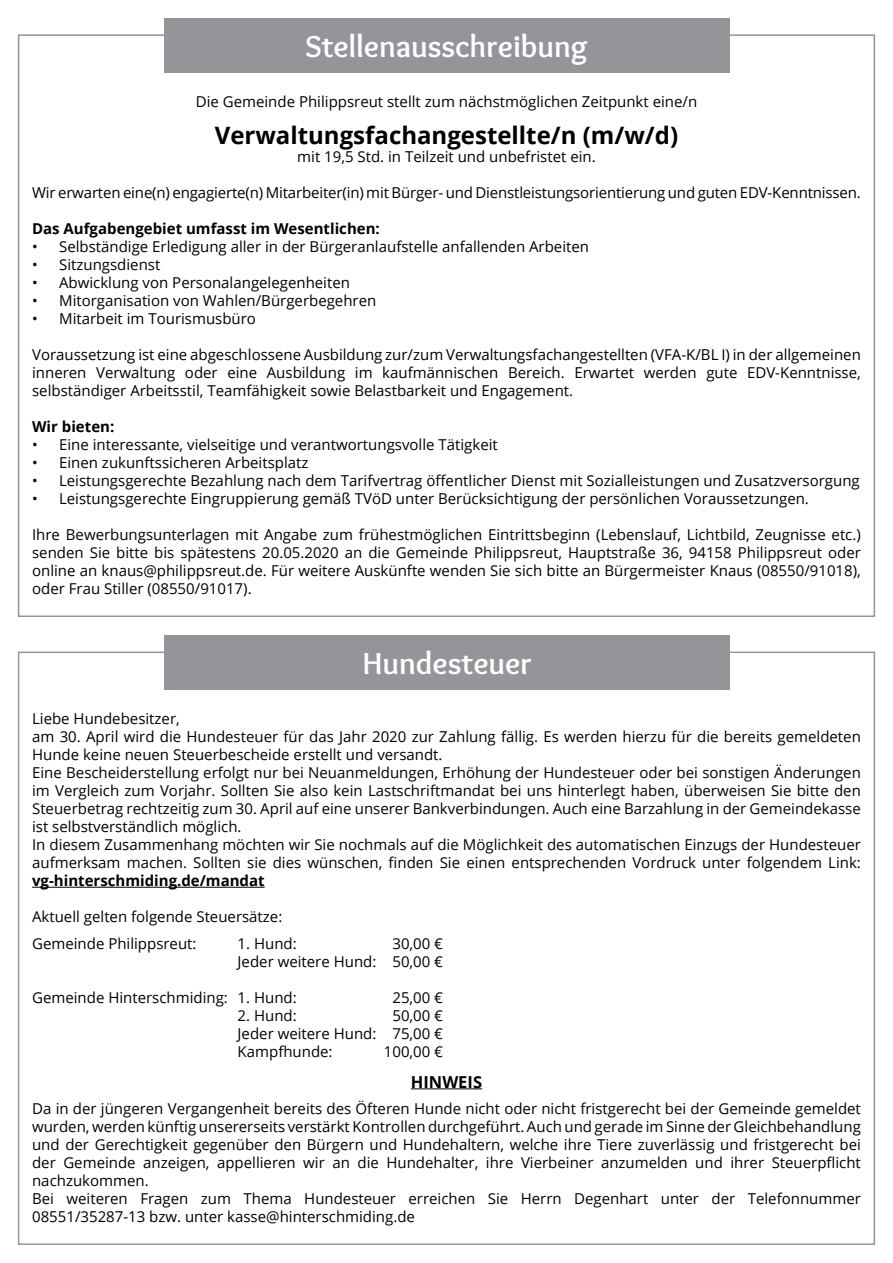
<style>
.page{position:relative;width:893px;height:1263px;background:#fff}
.page>*{position:absolute;margin:0;border:0;box-sizing:border-box;transform-origin:0 0}
.t1{font:700 31.5px "Overlock";color:#fff}
.t2{font:700 24px "Open Sans";color:#000}
.t3{font:700 16.5px "Open Sans";color:#000}
.t4{font:15px/18px "Open Sans";color:#000;text-align:justify}
.t5{font:700 15px "Open Sans";color:#000}
</style>
<div class="page">
<div style="left:164px;top:18px;width:565px;height:55px;background:#939598"></div>
<hr style="left:32px;top:887px;width:233px;height:1px;background:#000">
<hr style="left:411px;top:1088px;width:71px;height:1px;background:#000">
<div style="left:164px;top:635px;width:566px;height:55px;background:#939598"></div>
<h1 class="t1" style="left:305px;top:28px;width:284px">Stellenausschreibung</h1>
<p class="t4" style="left:196px;top:92px;width:503px">Die Gemeinde Philippsreut stellt zum nächstmöglichen Zeitpunkt eine/n</p>
<h2 class="t2" style="left:215px;top:119px;width:465px">Verwaltungsfachangestellte/n (m/w/d)</h2>
<p class="t4" style="left:297px;top:147px;width:300px">mit 19,5 Std. in Teilzeit und unbefristet ein.</p>
<p class="t4" style="left:32px;top:183px;width:830px">Wir erwarten eine(n) engagierte(n) Mitarbeiter(in) mit Bürger- und Dienstleistungsorientierung und guten EDV-Kenntnissen.</p>
<p class="t5" style="left:32px;top:218px;width:349px">Das Aufgabengebiet umfasst im Wesentlichen:</p>
<p class="t4" style="left:32px;top:237px;width:558px">• Selbständige Erledigung aller in der Bürgeranlaufstelle anfallenden Arbeiten</p>
<p class="t4" style="left:32px;top:255px;width:130px">• Sitzungsdienst</p>
<p class="t4" style="left:32px;top:273px;width:319px">• Abwicklung von Personalangelegenheiten</p>
<p class="t4" style="left:32px;top:291px;width:346px">• Mitorganisation von Wahlen/Bürgerbegehren</p>
<p class="t4" style="left:32px;top:309px;width:225px">• Mitarbeit im Tourismusbüro</p>
<p class="t4" style="left:32px;top:345px;width:830px">Voraussetzung ist eine abgeschlossene Ausbildung zur/zum Verwaltungsfachangestellten (VFA-K/BL I) in der allgemeinen inneren Verwaltung oder eine Ausbildung im kaufmännischen Bereich. Erwartet werden gute EDV-Kenntnisse, selbständiger Arbeitsstil, Teamfähigkeit sowie Belastbarkeit und Engagement.</p>
<p class="t5" style="left:32px;top:416px;width:84px">Wir bieten:</p>
<p class="t4" style="left:32px;top:435px;width:467px">• Eine interessante, vielseitige und verantwortungsvolle Tätigkeit</p>
<p class="t4" style="left:32px;top:453px;width:278px">• Einen zukunftssicheren Arbeitsplatz</p>
<p class="t4" style="left:32px;top:471px;width:829px">• Leistungsgerechte Bezahlung nach dem Tarifvertrag öffentlicher Dienst mit Sozialleistungen und Zusatzversorgung</p>
<p class="t4" style="left:32px;top:489px;width:778px">• Leistungsgerechte Eingruppierung gemäß TVöD unter Berücksichtigung der persönlichen Voraussetzungen.</p>
<p class="t4" style="left:32px;top:525px;width:830px">Ihre Bewerbungsunterlagen mit Angabe zum frühestmöglichen Eintrittsbeginn (Lebenslauf, Lichtbild, Zeugnisse etc.) senden Sie bitte bis spätestens 20.05.2020 an die Gemeinde Philippsreut, Hauptstraße 36, 94158 Philippsreut oder online an knaus@philippsreut.de. Für weitere Auskünfte wenden Sie sich bitte an Bürgermeister Knaus (08550/91018), oder Frau Stiller (08550/91017).</p>
<h1 class="t1" style="left:363px;top:645px;width:171px">Hundesteuer</h1>
<p class="t4" style="left:32px;top:709px;width:830px;text-align:left">Liebe Hundebesitzer,<br>am 30. April wird die Hundesteuer für das Jahr 2020 zur Zahlung fällig. Es werden hierzu für die bereits gemeldeten Hunde keine neuen Steuerbescheide erstellt und versandt.<br>Eine Bescheiderstellung erfolgt nur bei Neuanmeldungen, Erhöhung der Hundesteuer oder bei sonstigen Änderungen im Vergleich zum Vorjahr. Sollten Sie also kein Lastschriftmandat bei uns hinterlegt haben, überweisen Sie bitte den Steuerbetrag rechtzeitig zum 30. April auf eine unserer Bankverbindungen. Auch eine Barzahlung in der Gemeindekasse ist selbstverständlich möglich.<br>In diesem Zusammenhang möchten wir Sie nochmals auf die Möglichkeit des automatischen Einzugs der Hundesteuer aufmerksam machen. Sollten sie dies wünschen, finden Sie einen entsprechenden Vordruck unter folgendem Link:</p>
<p class="t5" style="left:32px;top:870px;width:234px">vg-hinterschmiding.de/mandat</p>
<p class="t4" style="left:32px;top:903px;width:252px;line-height:26.5px">Aktuell gelten folgende Steuersätze:<br>Gemeinde Philippsreut:</p>
<p class="t4" style="left:238px;top:934px;width:61px">1. Hund:</p>
<p class="t4" style="left:238px;top:934px;width:207px;text-align:right">30,00 €<br>Jeder weitere Hund: 50,00 €</p>
<p class="t4" style="left:32px;top:988px;width:266px">Gemeinde Hinterschmiding: 1. Hund:</p>
<p class="t4" style="left:392px;top:988px;width:52px">25,00 €</p>
<p class="t4" style="left:238px;top:1006px;width:61px">2. Hund:</p>
<p class="t4" style="left:238px;top:1006px;width:207px;text-indent:155px">50,00 € Jeder weitere Hund: 75,00 € Kampfhunde:</p>
<p class="t4" style="left:384px;top:1042px;width:61px">100,00 €</p>
<p class="t3" style="left:411px;top:1070px;width:73px">HINWEIS</p>
<p class="t4" style="left:32px;top:1099px;width:830px;text-align:left">Da in der jüngeren Vergangenheit bereits des Öfteren Hunde nicht oder nicht fristgerecht bei der Gemeinde gemeldet wurden, werden künftig unsererseits verstärkt Kontrollen durchgeführt. Auch und gerade im Sinne der Gleichbehandlung und der Gerechtigkeit gegenüber den Bürgern und Hundehaltern, welche ihre Tiere zuverlässig und fristgerecht bei der Gemeinde anzeigen, appellieren wir an die Hundehalter, ihre Vierbeiner anzumelden und ihrer Steuerpflicht nachzukommen.<br>Bei weiteren Fragen zum Thema Hundesteuer erreichen Sie Herrn Degenhart unter der Telefonnummer 08551/35287-13 bzw. unter kasse@hinterschmiding.de</p>
</div>
